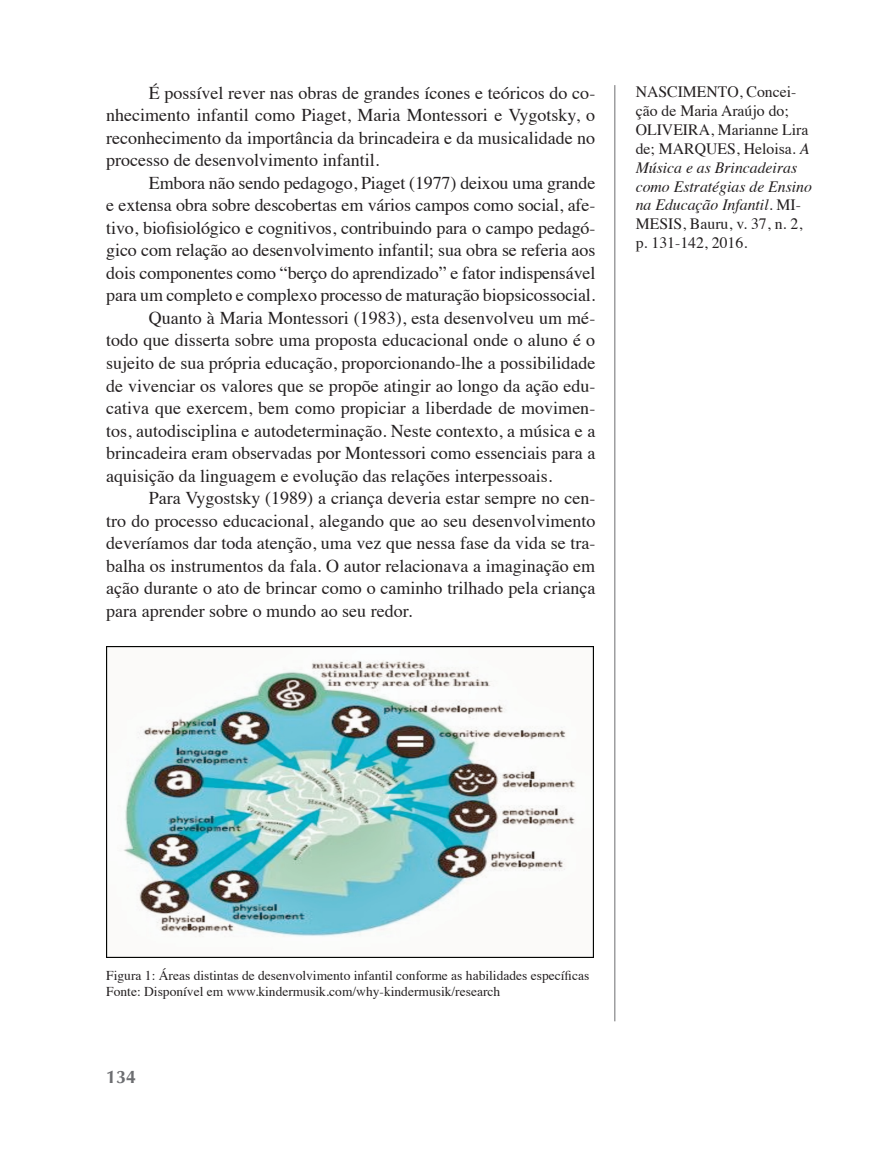
<style>
.page{position:relative;width:893px;height:1149px;background:#fff}
.page>*{position:absolute;margin:0;border:0;box-sizing:border-box;transform-origin:0 0}
.t1{font:18px/22.5px "Times";color:#231f20;text-align:justify}
.t2{font:700 18px "Optima";color:#6c6d70}
.t3{font:15.75px/18.9px "Times";color:#231f20}
.legenda{font:13.5px "Times";color:#231f20}
.s1{font-style:italic}
</style>
<div class="page">
<hr style="left:614px;top:85px;width:1px;height:935px;background:#6c6d70">
<img style="left:106px;top:646px;width:488px;height:311px">
<p class="t1" style="left:106px;top:80px;width:490px;text-indent:43px">É possível rever nas obras de grandes ícones e teóricos do co&shy;nhecimento infantil como Piaget, Maria Montessori e Vygotsky, o reconhecimento da importância da brincadeira e da musicalidade no processo de desenvolvimento infantil.</p>
<p class="t1" style="left:106px;top:170px;width:491px;text-indent:43px">Embora não sendo pedagogo, Piaget (1977) deixou uma grande e extensa obra sobre descobertas em vários campos como social, afe&shy;tivo, biofisiológico e cognitivos, contribuindo para o campo pedagó&shy;gico com relação ao desenvolvimento infantil; sua obra se referia aos dois componentes como “berço do aprendizado” e fator indispensável para um completo e complexo processo de maturação biopsicossocial.</p>
<p class="t1" style="left:106px;top:305px;width:491px;text-indent:43px">Quanto à Maria Montessori (1983), esta desenvolveu um mé&shy;todo que disserta sobre uma proposta educacional onde o aluno é o sujeito de sua própria educação, proporcionando-lhe a possibilidade de vivenciar os valores que se propõe atingir ao longo da ação edu&shy;cativa que exercem, bem como propiciar a liberdade de movimen&shy;tos, autodisciplina e autodeterminação. Neste contexto, a música e a brincadeira eram observadas por Montessori como essenciais para a aquisição da linguagem e evolução das relações interpessoais.</p>
<p class="t1" style="left:106px;top:485px;width:490px;text-indent:43px">Para Vygostsky (1989) a criança deveria estar sempre no cen&shy;tro do processo educacional, alegando que ao seu desenvolvimento deveríamos dar toda atenção, uma vez que nessa fase da vida se tra&shy;balha os instrumentos da fala. O autor relacionava a imaginação em ação durante o ato de brincar como o caminho trilhado pela criança para aprender sobre o mundo ao seu redor.</p>
<p class="t3" style="left:636px;top:81px;width:178px">NASCIMENTO, Concei&shy;ção de Maria Araújo do;<br>OLIVEIRA, Marianne Lira de; MARQUES, Heloisa. <span class="s1">A<br>Música e as Brincadeiras como Estratégias de Ensino na Educação Infantil.</span> MI-<br>MESIS, Bauru, v. 37, n. 2, p. 131-142, 2016.</p>
<p class="legenda" style="left:106px;top:962px;width:484px">Figura 1: Áreas distintas de desenvolvimento infantil conforme as habilidades específicas</p>
<p class="legenda" style="left:106px;top:978px;width:395px">Fonte: Disponível em www.kindermusik.com/why-kindermusik/research</p>
<p class="t2" style="left:106px;top:1066px;width:32px">134</p>
</div>
